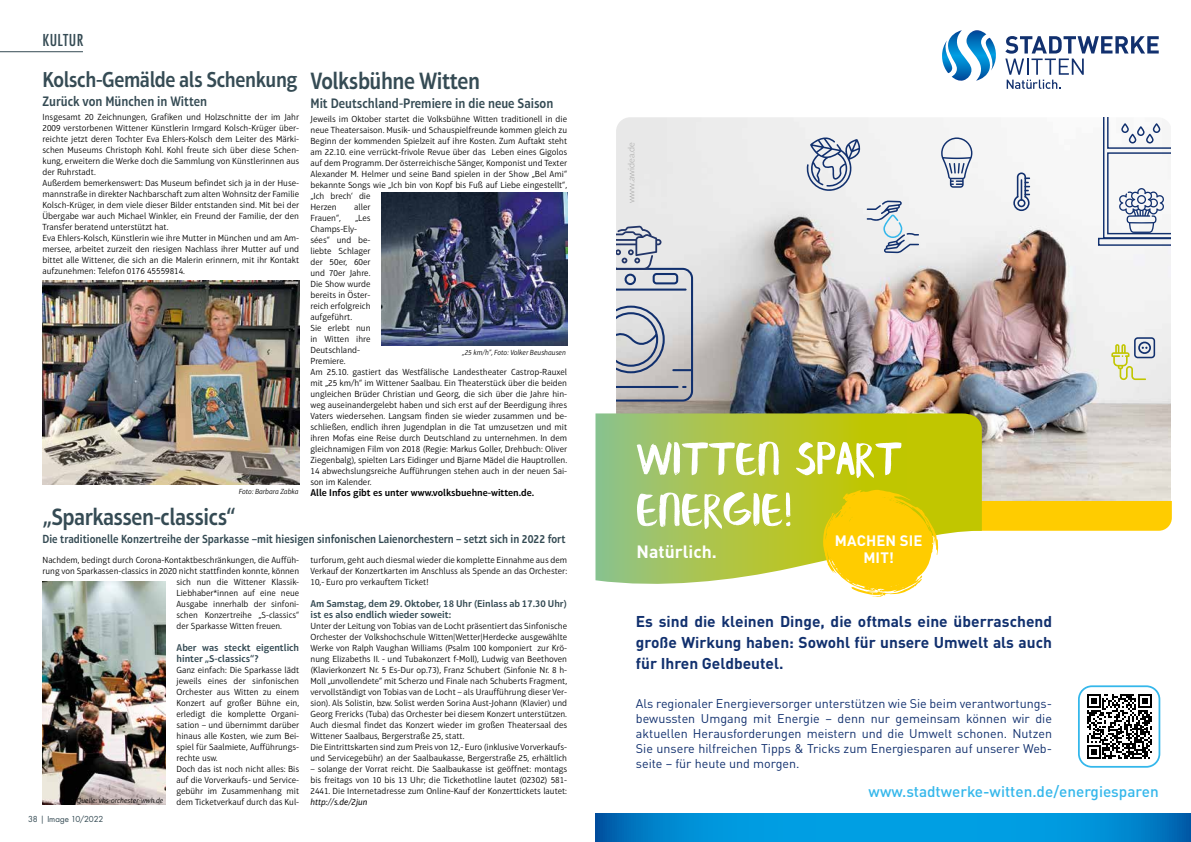
<style>
.page{position:relative;width:1191px;height:842px;background:#fff}
.page>*{position:absolute;margin:0;border:0;box-sizing:border-box;transform-origin:0 0}
.t1{font:51px/51px "Banaue Extended";color:#fff}
.t2{font:600 24px "Aptifer Sans LT Pro";letter-spacing:-.02em;color:#354b54;scale:.9 1}
.t3{font:600 22px "Aptifer Sans LT Pro";letter-spacing:-.02em;color:#354b54;scale:.9 1}
.t4{font:700 17.6px "DINOT";color:#fff}
.t5{font:500 condensed 16px "Futura LT Pro";letter-spacing:.02em;color:#354b54}
.t6{font:700 15.5px/21px "DINOT";color:#11306e;text-align:justify}
.t7{font:500 15.3px "DINOT";color:#34b7eb}
.t8{font:700 14.9px/17.9px "DINOT";letter-spacing:.01em;color:#fff;text-align:center}
.t9{font:600 14px "Aptifer Sans LT Pro";color:#354b54;scale:.9 1}
.t10{font:12.5px/15px "DINOT";color:#11306e;text-align:justify}
.t11{font:600 12px "Aptifer Sans LT Pro";color:#354b54;scale:.9 1}
.t12{font:600 10px/11px "Aptifer Sans LT Pro";color:#354b54}
.t13{font:600 10px "Aptifer Sans LT Pro";color:#000}
.t14{font:300 9px/11px "Aptifer Sans LT Pro";color:#000}
.t15{font:italic 9px "Aptifer Sans LT Pro";color:#000}
.t16{font:300 9px "Lato";color:#9d9d9c}
.t17{font:8px "Futura LT Pro";letter-spacing:-.015em;color:#354b54}
.t18{font:italic 300 7.5px "Aptifer Sans LT Pro";color:#000}
</style>
<div class="page">
<hr style="left:0;top:51px;width:83px;height:1px;background:#354b54">
<img style="left:616px;top:117px;width:555px;height:373px">
<svg style="left:866px;top:201px;width:53px;height:52px"></svg>
<svg style="left:616px;top:226px;width:77px;height:176px;background:#bbbec6"></svg>
<svg style="left:941px;top:137px;width:31px;height:51px"></svg>
<svg style="left:806px;top:137px;width:54px;height:54px"></svg>
<div style="left:1134px;top:337px;width:21px;height:21px;border:2px solid #11306e;border-radius:3px"></div>
<div style="left:1138px;top:342px;width:13px;height:12px;border:2px solid #11306e;border-radius:50%"></div>
<svg style="left:1111px;top:344px;width:36px;height:36px"></svg>
<svg style="left:595px;top:813px;width:596px;height:29px;background:#0091d7"></svg>
<svg style="left:595px;top:413px;width:386px;height:170px;background:#b0c438"></svg>
<svg style="left:1005px;top:36px;width:166px;height:210px"></svg>
<svg style="left:942px;top:30px;width:54px;height:51px"></svg>
<svg style="left:1087px;top:694px;width:64px;height:65px"></svg>
<div style="left:1078px;top:685px;width:82px;height:83px;border:2px solid #34b7eb;border-radius:13px"></div>
<svg style="left:616px;top:490px;width:555px;height:107px"></svg>
<img style="left:43px;top:280px;width:256px;height:205px">
<img style="left:382px;top:193px;width:185px;height:152px">
<img style="left:43px;top:581px;width:122px;height:224px">
<h3 class="t5" style="left:43px;top:29px;width:42px">KULTUR</h3>
<h3 class="t3" style="left:43px;top:67px;width:285px">Kolsch-Gemälde als Schenkung</h3>
<h3 class="t9" style="left:43px;top:93px;width:184px">Zurück von München in Witten</h3>
<p class="t14" style="left:43px;top:112px;width:258px">Insgesamt 20 Zeichnungen, Grafiken und Holzschnitte der im Jahr 2009 verstorbenen Wittener Künstlerin Irmgard Kolsch-Krüger über&shy;reichte jetzt deren Tochter Eva Ehlers-Kolsch dem Leiter des Märki&shy;schen Museums Christoph Kohl. Kohl freute sich über diese Schen&shy;kung, erweitern die Werke doch die Sammlung von Künstlerinnen aus der Ruhrstadt.<br>Außerdem bemerkenswert: Das Museum befindet sich ja in der Huse&shy;mannstraße in direkter Nachbarschaft zum alten Wohnsitz der Familie Kolsch-Krüger, in dem viele dieser Bilder entstanden sind. Mit bei der Übergabe war auch Michael Winkler, ein Freund der Familie, der den Transfer beratend unterstützt hat.<br>Eva Ehlers-Kolsch, Künstlerin wie ihre Mutter in München und am Am&shy;mersee, arbeitet zurzeit den riesigen Nachlass ihrer Mutter auf und bittet alle Wittener, die sich an die Malerin erinnern, mit ihr Kontakt aufzunehmen: Telefon 0176 45559814.</p>
<p class="t18" style="left:239px;top:487px;width:61px">Foto: Barbara Zabka</p>
<h2 class="t2" style="left:310px;top:67px;width:190px">Volksbühne Witten</h2>
<h3 class="t9" style="left:310px;top:95px;width:271px">Mit Deutschland-Premiere in die neue Saison</h3>
<p class="t14" style="left:310px;top:113px;width:258px">Jeweils im Oktober startet die Volksbühne Witten traditionell in die neue Theatersaison. Musik- und Schauspielfreunde kommen gleich zu Beginn der kommenden Spielzeit auf ihre Kosten. Zum Auftakt steht am 22.10. eine verrückt-frivole Revue über das Leben eines Gigolos auf dem Programm. Der österreichische Sänger, Komponist und Texter Alexander M. Helmer und seine Band spielen in der Show „Bel Ami“ bekannte Songs wie „Ich bin von Kopf bis Fuß auf Liebe eingestellt“, „Ich brech‘ die<br>Herzen</p>
<p class="t14" style="left:354px;top:201px;width:18px">aller</p>
<p class="t14" style="left:310px;top:212px;width:32px">Frauen“,</p>
<p class="t14" style="left:310px;top:212px;width:258px;text-indent:44px">„Les<br>Champs-Ely-<br>sées“ und be-<br>liebte Schlager<br>der 50er, 60er<br>und 70er Jahre.<br>Die Show wurde<br>bereits in Öster-<br>reich erfolgreich<br>aufgeführt.<br>Sie erlebt nun<br>in Witten ihre<br>Deutschland-<br>Premiere.<br>Am 25.10. gastiert das Westfälische Landestheater Castrop-Rauxel mit „25 km/h“ im Wittener Saalbau. Ein Theaterstück über die beiden ungleichen Brüder Christian und Georg, die sich über die Jahre hin&shy;weg auseinandergelebt haben und sich erst auf der Beerdigung ihres Vaters wiedersehen. Langsam finden sie wieder zusammen und be&shy;schließen, endlich ihren Jugendplan in die Tat umzusetzen und mit ihren Mofas eine Reise durch Deutschland zu unternehmen. In dem gleichnamigen Film von 2018 (Regie: Markus Goller, Drehbuch: Oliver Ziegenbalg), spielten Lars Eidinger und Bjarne Mädel die Hauptrollen.<br>14 abwechslungsreiche Aufführungen stehen auch in der neuen Sai&shy;son im Kalender.</p>
<p class="t13" style="left:310px;top:486px;width:225px">Alle Infos gibt es unter www.volksbuehne-witten.de.</p>
<p class="t18" style="left:462px;top:348px;width:105px">„25 km/h”, Foto: Volker Beushausen</p>
<h2 class="t2" style="left:43px;top:503px;width:216px">„Sparkassen-classics“</h2>
<h3 class="t11" style="left:43px;top:532px;width:583px">Die traditionelle Konzertreihe der Sparkasse –mit hiesigen sinfonischen Laienorchestern – setzt sich in 2022 fort</h3>
<p class="t14" style="left:310px;top:555px;width:258px;text-align:justify">turforum, geht auch diesmal wieder die komplette Einnahme aus dem Verkauf der Konzertkarten im Anschluss als Spende an das Orchester:<br>10,- Euro pro verkauftem Ticket!</p>
<p class="t12" style="left:310px;top:598px;width:258px">Am Samstag, dem 29. Oktober, 18 Uhr (Einlass ab 17.30 Uhr) ist es also endlich wieder soweit:</p>
<p class="t14" style="left:310px;top:621px;width:258px">Unter der Leitung von Tobias van de Locht präsentiert das Sinfonische Orchester der Volkshochschule Witten|Wetter|Herdecke ausgewählte Werke von Ralph Vaughan Williams (Psalm 100 komponiert zur Krö&shy;nung Elizabeths II. - und Tubakonzert f-Moll), Ludwig van Beethoven (Klavierkonzert Nr. 5 Es-Dur op.73), Franz Schubert (Sinfonie Nr. 8 h-Moll „unvollendete“ mit Scherzo und Finale nach Schuberts Fragment, vervollständigt von Tobias van de Locht – als Uraufführung dieser Ver&shy;sion). Als Solistin, bzw. Solist werden Sorina Aust-Johann (Klavier) und Georg Frericks (Tuba) das Orchester bei diesem Konzert unterstützen.<br>Auch diesmal findet das Konzert wieder im großen Theatersaal des Wittener Saalbaus, Bergerstraße 25, statt.<br>Die Eintrittskarten sind zum Preis von 12,- Euro (inklusive Vorverkaufs&shy;und Servicegebühr) an der Saalbaukasse, Bergerstraße 25, erhältlich</p>
<p class="t14" style="left:310px;top:764px;width:258px;text-align:justify">– solange der Vorrat reicht. Die Saalbaukasse ist geöffnet: montags bis freitags von 10 bis 13 Uhr; die Tickethotline lautet (02302) 581- 2441. Die Internetadresse zum Online-Kauf der Konzerttickets lautet:</p>
<p class="t18" style="left:77px;top:796px;width:88px">Quelle: vhs-orchester-wwh.de</p>
<p class="t15" style="left:310px;top:797px;width:58px">http://s.de/2jun</p>
<p class="t14" style="left:43px;top:555px;width:258px">Nachdem, bedingt durch Corona-Kontaktbeschränkungen, die Auffüh-</p>
<p class="t14" style="left:43px;top:566px;width:258px">rung von Sparkassen-classics in 2020 nicht stattfinden konnte, können</p>
<p class="t14" style="left:176px;top:577px;width:124px">sich nun die Wittener Klassik-</p>
<p class="t14" style="left:176px;top:588px;width:124px">Liebhaber*innen auf eine neue</p>
<p class="t14" style="left:176px;top:599px;width:124px">Ausgabe innerhalb der sinfoni-</p>
<p class="t14" style="left:176px;top:610px;width:124px">schen Konzertreihe „S-classics“</p>
<p class="t14" style="left:176px;top:621px;width:107px">der Sparkasse Witten freuen.</p>
<p class="t12" style="left:176px;top:642px;width:124px">Aber was steckt eigentlich hinter „S-classics“?</p>
<p class="t14" style="left:176px;top:665px;width:124px">Ganz einfach: Die Sparkasse lädt jeweils eines der sinfonischen<br>Orchester aus Witten zu einem<br>Konzert auf großer Bühne ein, erledigt die komplette Organi&shy;sation – und übernimmt darüber hinaus alle Kosten, wie zum Bei&shy;spiel für Saalmiete, Aufführungs&shy;rechte usw.<br>Doch das ist noch nicht alles: Bis auf die Vorverkaufs- und Service&shy;gebühr im Zusammenhang mit dem Ticketverkauf durch das Kul-</p>
<p class="t17" style="left:28px;top:814px;width:77px">38 | Image 10/2022</p>
<p class="t16" style="left:625px;top:203px;width:63px;rotate:-90deg">www.awidea.de</p>
<h1 class="t1" style="left:636px;top:432px;width:267px">WITTEN SPART<br>ENERGIE!</h1>
<h3 class="t4" style="left:636px;top:540px;width:82px">Natürlich.</h3>
<h3 class="t8" style="left:835px;top:531px;width:89px">MACHEN SIE<br>MIT!</h3>
<h3 class="t6" style="left:636px;top:611px;width:418px">Es sind die kleinen Dinge, die oftmals eine überraschend große Wirkung haben: Sowohl für unsere Umwelt als auch für Ihren Geldbeutel.</h3>
<p class="t10" style="left:636px;top:696px;width:418px">Als regionaler Energieversorger unterstützen wie Sie beim verantwortungs&shy;bewussten Umgang mit Energie – denn nur gemeinsam können wir die aktuellen Herausforderungen meistern und die Umwelt schonen. Nutzen Sie unsere hilfreichen Tipps &amp; Tricks zum Energiesparen auf unserer Web&shy;seite – für heute und morgen.</p>
<h3 class="t7" style="left:868px;top:781px;width:291px">www.stadtwerke-witten.de/energiesparen</h3>
</div>
